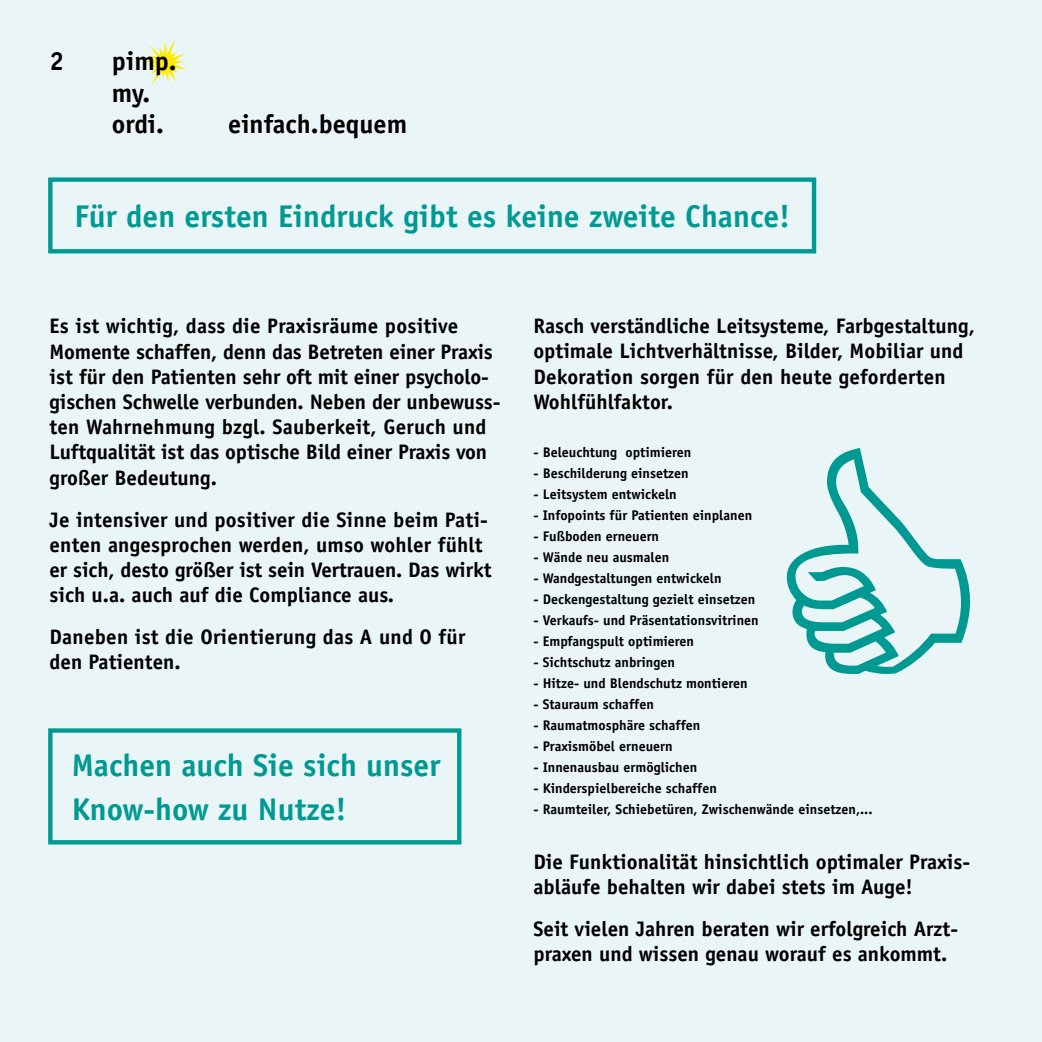
<style>
.page{position:relative;width:1042px;height:1042px;background:#eaf5f8}
.page>*{position:absolute;margin:0;border:0;box-sizing:border-box;transform-origin:0 0}
.t1{font:700 31.5px/43.8px "Officina Sans";color:#009a93}
.t2{font:700 26.25px/31.5px "Officina Sans";color:#000}
.t3{font:700 21px/25.2px "Officina Sans";color:#000}
.t4{font:700 14px "Officina Sans";color:#000}
</style>
<div class="page">
<svg style="left:144px;top:40px;width:43px;height:46px"></svg>
<div style="left:48px;top:177px;width:768px;height:76px;border:4px solid #009a93"></div>
<div style="left:48px;top:728px;width:413px;height:116px;border:4px solid #009a93"></div>
<svg style="left:787px;top:448px;width:183px;height:226px"></svg>
<p class="t2" style="left:50px;top:45px;width:16px">2</p>
<p class="t2" style="left:112px;top:45px;width:66px">pimp. my. ordi.</p>
<p class="t2" style="left:228px;top:108px;width:180px">einfach.bequem</p>
<h1 class="t1" style="left:74px;top:194px;width:717px">Für den ersten Eindruck gibt es keine zweite Chance!</h1>
<p class="t3" style="left:50px;top:313px;width:452px">Es ist wichtig, dass die Praxisräume positive Momente schaffen, denn das Betreten einer Praxis ist für den Patienten sehr oft mit einer psycholo&shy;gischen Schwelle verbunden. Neben der unbewuss&shy;ten Wahrnehmung bzgl. Sauberkeit, Geruch und Luftqualität ist das optische Bild einer Praxis von großer Bedeutung.</p>
<p class="t3" style="left:50px;top:507px;width:443px">Je intensiver und positiver die Sinne beim Pati&shy;enten angesprochen werden, umso wohler fühlt er sich, desto größer ist sein Vertrauen. Das wirkt sich u.a. auch auf die Compliance aus.</p>
<p class="t3" style="left:50px;top:624px;width:417px">Daneben ist die Orientierung das A und O für den Patienten.</p>
<h1 class="t1" style="left:72px;top:743px;width:370px">Machen auch Sie sich unser<br>Know-how zu Nutze!</h1>
<p class="t3" style="left:533px;top:313px;width:443px">Rasch verständliche Leitsysteme, Farbgestaltung, optimale Lichtverhältnisse, Bilder, Mobiliar und Dekoration sorgen für den heute geforderten Wohlfühlfaktor.</p>
<p class="t4" style="left:533px;top:443px;width:159px">- Beleuchtung optimieren</p>
<p class="t4" style="left:533px;top:464px;width:157px">- Beschilderung einsetzen</p>
<p class="t4" style="left:533px;top:485px;width:145px">- Leitsystem entwickeln</p>
<p class="t4" style="left:533px;top:506px;width:220px">- Infopoints für Patienten einplanen</p>
<p class="t4" style="left:533px;top:527px;width:127px">- Fußboden erneuern</p>
<p class="t4" style="left:533px;top:548px;width:137px">- Wände neu ausmalen</p>
<p class="t4" style="left:533px;top:569px;width:190px">- Wandgestaltungen entwickeln</p>
<p class="t4" style="left:533px;top:590px;width:223px">- Deckengestaltung gezielt einsetzen</p>
<p class="t4" style="left:533px;top:611px;width:227px">- Verkaufs- und Präsentationsvitrinen</p>
<p class="t4" style="left:533px;top:632px;width:162px">- Empfangspult optimieren</p>
<p class="t4" style="left:533px;top:653px;width:143px">- Sichtschutz anbringen</p>
<p class="t4" style="left:533px;top:674px;width:216px">- Hitze- und Blendschutz montieren</p>
<p class="t4" style="left:533px;top:695px;width:122px">- Stauraum schaffen</p>
<p class="t4" style="left:533px;top:716px;width:168px">- Raumatmosphäre schaffen</p>
<p class="t4" style="left:533px;top:737px;width:141px">- Praxismöbel erneuern</p>
<p class="t4" style="left:533px;top:758px;width:165px">- Innenausbau ermöglichen</p>
<p class="t4" style="left:533px;top:779px;width:185px">- Kinderspielbereiche schaffen</p>
<p class="t4" style="left:533px;top:800px;width:341px">- Raumteiler, Schiebetüren, Zwischenwände einsetzen,...</p>
<p class="t3" style="left:533px;top:849px;width:438px">Die Funktionalität hinsichtlich optimaler Praxis&shy;abläufe behalten wir dabei stets im Auge!</p>
<p class="t3" style="left:533px;top:916px;width:426px">Seit vielen Jahren beraten wir erfolgreich Arzt&shy;praxen und wissen genau worauf es ankommt.</p>
</div>
